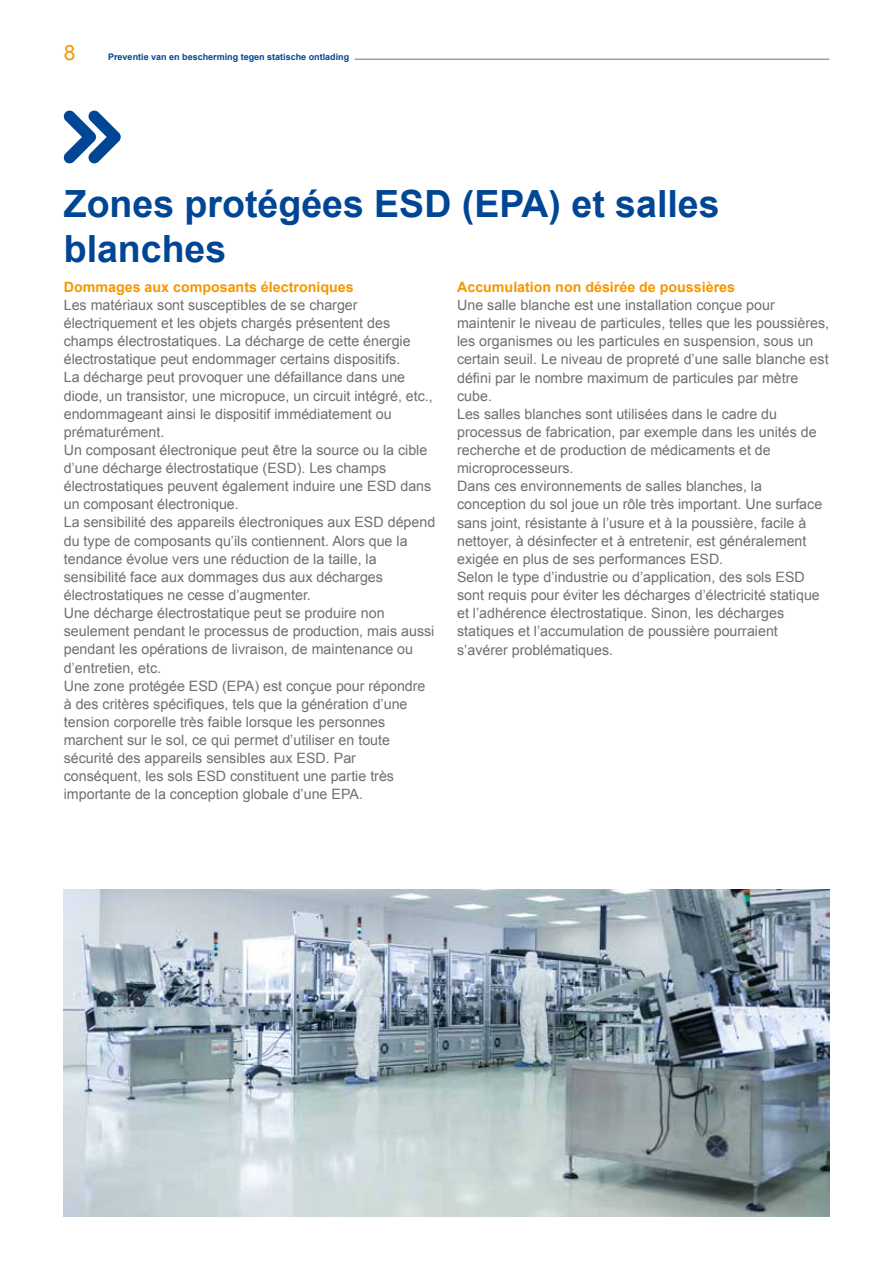
<style>
.page{position:relative;width:893px;height:1263px;background:#fff}
.page>*{position:absolute;margin:0;border:0;box-sizing:border-box;transform-origin:0 0}
.t1{font:700 37.5px/45px "Arial";color:#014694}
.t2{font:21px "Arial";color:#f49800}
.t3{font:14.25px/18.1px "Arial";color:#706f6f}
.t4{font:700 14.25px "Arial";color:#f49800}
.t5{font:700 9px "Arial";color:#014694}
</style>
<div class="page">
<hr style="left:355px;top:59px;width:474px;height:1px;background:#706f6f">
<svg style="left:63px;top:110px;width:58px;height:54px"></svg>
<img style="left:64px;top:890px;width:765px;height:326px">
<h2 class="t2" style="left:64px;top:38px;width:13px">8</h2>
<p class="t5" style="left:108px;top:50px;width:243px">Preventie van en bescherming tegen statische ontlading</p>
<h1 class="t1" style="left:64px;top:183px;width:657px">Zones protégées ESD (EPA) et salles blanches</h1>
<p class="t4" style="left:64px;top:277px;width:291px">Dommages aux composants électroniques</p>
<p class="t3" style="left:64px;top:296px;width:373px">Les matériaux sont susceptibles de se charger électriquement et les objets chargés présentent des champs électrostatiques. La décharge de cette énergie électrostatique peut endommager certains dispositifs.<br>La décharge peut provoquer une défaillance dans une diode, un transistor, une micropuce, un circuit intégré, etc., endommageant ainsi le dispositif immédiatement ou prématurément.<br>Un composant électronique peut être la source ou la cible d’une décharge électrostatique (ESD). Les champs électrostatiques peuvent également induire une ESD dans un composant électronique.<br>La sensibilité des appareils électroniques aux ESD dépend du type de composants qu’ils contiennent. Alors que la tendance évolue vers une réduction de la taille, la sensibilité face aux dommages dus aux décharges électrostatiques ne cesse d’augmenter.<br>Une décharge électrostatique peut se produire non seulement pendant le processus de production, mais aussi pendant les opérations de livraison, de maintenance ou d’entretien, etc.<br>Une zone protégée ESD (EPA) est conçue pour répondre à des critères spécifiques, tels que la génération d’une tension corporelle très faible lorsque les personnes marchent sur le sol, ce qui permet d’utiliser en toute sécurité des appareils sensibles aux ESD. Par conséquent, les sols ESD constituent une partie très importante de la conception globale d’une EPA.</p>
<p class="t4" style="left:457px;top:278px;width:279px">Accumulation non désirée de poussières</p>
<p class="t3" style="left:457px;top:296px;width:374px">Une salle blanche est une installation conçue pour maintenir le niveau de particules, telles que les poussières, les organismes ou les particules en suspension, sous un certain seuil. Le niveau de propreté d’une salle blanche est défini par le nombre maximum de particules par mètre cube.<br>Les salles blanches sont utilisées dans le cadre du processus de fabrication, par exemple dans les unités de recherche et de production de médicaments et de microprocesseurs.<br>Dans ces environnements de salles blanches, la conception du sol joue un rôle très important. Une surface sans joint, résistante à l’usure et à la poussière, facile à nettoyer, à désinfecter et à entretenir, est généralement exigée en plus de ses performances ESD.<br>Selon le type d’industrie ou d’application, des sols ESD sont requis pour éviter les décharges d’électricité statique et l’adhérence électrostatique. Sinon, les décharges statiques et l’accumulation de poussière pourraient s’avérer problématiques.</p>
</div>
